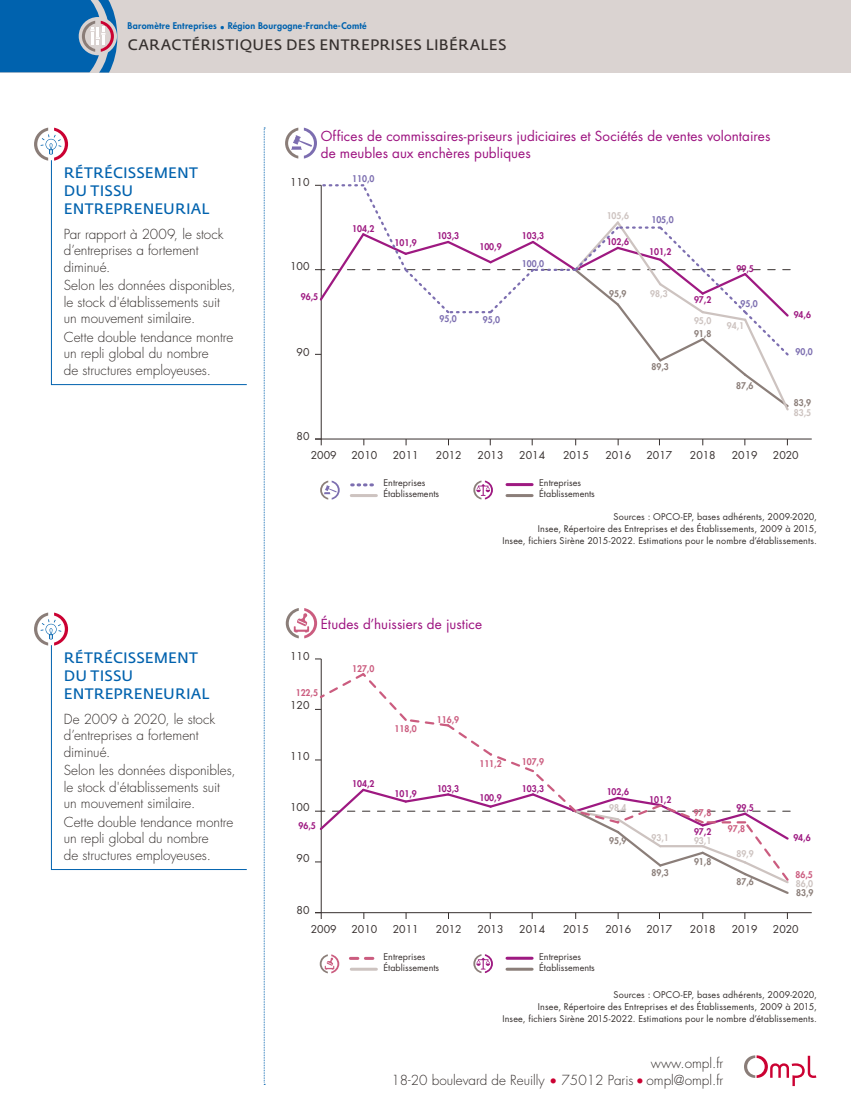
<style>
.page{position:relative;width:851px;height:1106px;background:#fff}
.page>*{position:absolute;margin:0;border:0;box-sizing:border-box;transform-origin:0 0}
.t1{font:15px/18px "Fedra Sans Std";letter-spacing:.01em;color:#0062ae}
.t2{font:15px "Fedra Sans Std";letter-spacing:.025em;color:#352f2d}
.t3{font:300 13.5px/16.5px "Futura Std";color:#352f2d}
.t4{font:13.5px/16.5px "Futura Std";letter-spacing:.005em;color:#9d1380}
.t5{font:10.5px "Futura Std";color:#37302f}
.t6{font:9px/12px "Futura Std";letter-spacing:.02em;color:#352f2d;text-align:right}
.t7{font:800 9px "Futura Std";color:#9e1981;scale:.95 1}
.t8{font:9px/10.9px "Futura Std";color:#37302f}
.t9{font:800 9px "Futura Std";letter-spacing:.025em;color:#0062ae}
.t10{font:800 9px "Futura Std";color:#cb5c7f;scale:.95 1}
.t11{font:800 9px "Futura Std";color:#cdc3c0;scale:.95 1}
.t12{font:800 9px "Futura Std";color:#8b7e79;scale:.95 1}
.t13{font:800 9px "Futura Std";color:#7c6eb0;scale:.95 1}
.s1{color:#cb0132}
</style>
<div class="page">
<div style="left:0;top:0;width:850px;height:72px;background:#dad3d1"></div>
<svg style="left:264px;top:128px;width:1px;height:957px"></svg>
<svg style="left:34px;top:128px;width:34px;height:33px"></svg>
<svg style="left:34px;top:612px;width:34px;height:33px"></svg>
<svg style="left:51px;top:159px;width:196px;height:226px"></svg>
<svg style="left:51px;top:644px;width:196px;height:226px"></svg>
<svg style="left:744px;top:1055px;width:72px;height:31px"></svg>
<svg style="left:0;top:0;width:117px;height:73px;background:#2a75b2"></svg>
<svg style="left:285px;top:128px;width:32px;height:31px"></svg>
<hr style="left:351px;top:494px;width:25px;height:3px;background:#cdc3c0">
<hr style="left:507px;top:483px;width:25px;height:3px;background:#9e1981">
<hr style="left:507px;top:494px;width:25px;height:3px;background:#8b7e79">
<svg style="left:473px;top:480px;width:20px;height:19px"></svg>
<svg style="left:351px;top:483px;width:23px;height:3px"></svg>
<svg style="left:320px;top:480px;width:19px;height:19px"></svg>
<hr style="left:315px;top:439px;width:496px;height:1px;background:#37302f">
<hr style="left:321px;top:185px;width:1px;height:254px;background:#37302f">
<svg style="left:315px;top:439px;width:7px;height:6px"></svg>
<svg style="left:315px;top:184px;width:475px;height:228px"></svg>
<svg style="left:286px;top:608px;width:31px;height:30px"></svg>
<hr style="left:351px;top:967px;width:25px;height:3px;background:#cdc3c0">
<hr style="left:507px;top:956px;width:25px;height:3px;background:#9e1981">
<hr style="left:507px;top:967px;width:25px;height:3px;background:#8b7e79">
<svg style="left:473px;top:954px;width:20px;height:19px"></svg>
<svg style="left:350px;top:956px;width:25px;height:3px"></svg>
<svg style="left:320px;top:954px;width:19px;height:19px"></svg>
<hr style="left:315px;top:912px;width:496px;height:1px;background:#37302f">
<hr style="left:321px;top:659px;width:1px;height:253px;background:#37302f">
<svg style="left:315px;top:913px;width:7px;height:6px"></svg>
<svg style="left:315px;top:671px;width:475px;height:224px"></svg>
<p class="t9" style="left:128px;top:20px;width:240px">Baromètre Entreprises • Région Bourgogne-Franche-Comté</p>
<p class="t2" style="left:128px;top:35px;width:380px">CARACTÉRISTIQUES DES ENTREPRISES LIBÉRALES</p>
<p class="t1" style="left:64px;top:163px;width:147px">RÉTRÉCISSEMENT<br>DU TISSU<br>ENTREPRENEURIAL</p>
<p class="t3" style="left:64px;top:226px;width:161px">Par rapport à 2009, le stock d’entreprises a fortement diminué.</p>
<p class="t3" style="left:64px;top:277px;width:173px">Selon les données disponibles, le stock d'établissements suit un mouvement similaire.</p>
<p class="t3" style="left:64px;top:329px;width:171px">Cette double tendance montre un repli global du nombre<br>de structures employeuses.</p>
<p class="t1" style="left:64px;top:648px;width:147px">RÉTRÉCISSEMENT<br>DU TISSU<br>ENTREPRENEURIAL</p>
<p class="t3" style="left:64px;top:710px;width:153px">De 2009 à 2020, le stock d’entreprises a fortement diminué.</p>
<p class="t3" style="left:64px;top:762px;width:173px">Selon les données disponibles, le stock d'établissements suit un mouvement similaire.</p>
<p class="t3" style="left:64px;top:814px;width:171px">Cette double tendance montre un repli global du nombre<br>de structures employeuses.</p>
<p class="t5" style="left:290px;top:175px;width:21px">110</p>
<p class="t5" style="left:290px;top:259px;width:21px">100</p>
<p class="t4" style="left:321px;top:128px;width:451px">Offices de commissaires-priseurs judiciaires et Sociétés de ventes volontaires de meubles aux enchères publiques</p>
<p class="t13" style="left:352px;top:173px;width:25px">110,0</p>
<p class="t7" style="left:352px;top:223px;width:25px">104,2</p>
<p class="t7" style="left:394px;top:237px;width:25px">101,9</p>
<p class="t7" style="left:437px;top:230px;width:25px">103,3</p>
<p class="t7" style="left:479px;top:241px;width:25px">100,9</p>
<p class="t7" style="left:521px;top:230px;width:25px">103,3</p>
<p class="t13" style="left:522px;top:258px;width:25px">100,0</p>
<p class="t11" style="left:606px;top:210px;width:25px">105,6</p>
<p class="t7" style="left:606px;top:236px;width:25px">102,6</p>
<p class="t13" style="left:651px;top:214px;width:25px">105,0</p>
<p class="t7" style="left:649px;top:246px;width:25px">101,2</p>
<p class="t7" style="left:736px;top:262px;width:20px">99,5</p>
<p class="t7" style="left:301px;top:291px;width:20px">96,5</p>
<p class="t5" style="left:296px;top:345px;width:14px">90</p>
<p class="t5" style="left:296px;top:430px;width:14px">80</p>
<p class="t13" style="left:439px;top:313px;width:20px">95,0</p>
<p class="t13" style="left:482px;top:313px;width:20px">95,0</p>
<p class="t12" style="left:609px;top:288px;width:20px">95,9</p>
<p class="t11" style="left:650px;top:288px;width:20px">98,3</p>
<p class="t12" style="left:651px;top:361px;width:20px">89,3</p>
<p class="t7" style="left:694px;top:294px;width:20px">97,2</p>
<p class="t11" style="left:694px;top:315px;width:20px">95,0</p>
<p class="t12" style="left:694px;top:328px;width:20px">91,8</p>
<p class="t13" style="left:740px;top:298px;width:20px">95,0</p>
<p class="t11" style="left:726px;top:319px;width:20px">94,1</p>
<p class="t12" style="left:736px;top:380px;width:20px">87,6</p>
<p class="t7" style="left:793px;top:309px;width:20px">94,6</p>
<p class="t13" style="left:795px;top:346px;width:20px">90,0</p>
<p class="t12" style="left:793px;top:397px;width:20px">83,9</p>
<p class="t11" style="left:793px;top:406px;width:20px">83,5</p>
<p class="t5" style="left:311px;top:448px;width:27px">2009</p>
<p class="t5" style="left:351px;top:448px;width:27px">2010</p>
<p class="t5" style="left:393px;top:448px;width:27px">2011</p>
<p class="t5" style="left:436px;top:448px;width:27px">2012</p>
<p class="t5" style="left:477px;top:448px;width:27px">2013</p>
<p class="t5" style="left:519px;top:448px;width:27px">2014</p>
<p class="t5" style="left:563px;top:448px;width:27px">2015</p>
<p class="t5" style="left:605px;top:448px;width:27px">2016</p>
<p class="t5" style="left:646px;top:448px;width:27px">2017</p>
<p class="t5" style="left:689px;top:448px;width:27px">2018</p>
<p class="t5" style="left:731px;top:448px;width:27px">2019</p>
<p class="t5" style="left:772px;top:448px;width:27px">2020</p>
<p class="t8" style="left:383px;top:477px;width:57px">Entreprises<br>Établissements</p>
<p class="t8" style="left:539px;top:477px;width:57px">Entreprises<br>Établissements</p>
<p class="t6" style="left:502px;top:511px;width:316px">Sources : OPCO-EP, bases adhérents, 2009-2020,<br>Insee, Répertoire des Entreprises et des Établissements, 2009 à 2015,<br>Insee, fichiers Sirène 2015-2022. Estimations pour le nombre d’établissements.</p>
<p class="t5" style="left:290px;top:649px;width:21px">110</p>
<p class="t4" style="left:321px;top:616px;width:163px">Études d’huissiers de justice</p>
<p class="t10" style="left:352px;top:662px;width:25px">127,0</p>
<p class="t10" style="left:296px;top:687px;width:25px">122,5</p>
<p class="t5" style="left:290px;top:699px;width:21px">120</p>
<p class="t10" style="left:394px;top:722px;width:25px">118,0</p>
<p class="t10" style="left:437px;top:714px;width:25px">116,9</p>
<p class="t5" style="left:290px;top:749px;width:21px">110</p>
<p class="t10" style="left:479px;top:758px;width:25px">111,2</p>
<p class="t10" style="left:521px;top:755px;width:25px">107,9</p>
<p class="t5" style="left:290px;top:800px;width:21px">100</p>
<p class="t7" style="left:352px;top:778px;width:25px">104,2</p>
<p class="t7" style="left:394px;top:788px;width:25px">101,9</p>
<p class="t7" style="left:437px;top:783px;width:25px">103,3</p>
<p class="t7" style="left:479px;top:792px;width:25px">100,9</p>
<p class="t7" style="left:521px;top:783px;width:25px">103,3</p>
<p class="t7" style="left:606px;top:786px;width:25px">102,6</p>
<p class="t11" style="left:609px;top:802px;width:20px">98,4</p>
<p class="t7" style="left:649px;top:793px;width:25px">101,2</p>
<p class="t10" style="left:694px;top:807px;width:20px">97,8</p>
<p class="t7" style="left:736px;top:802px;width:20px">99,5</p>
<p class="t7" style="left:298px;top:820px;width:20px">96,5</p>
<p class="t12" style="left:609px;top:835px;width:20px">95,9</p>
<p class="t7" style="left:694px;top:825px;width:20px">97,2</p>
<p class="t11" style="left:651px;top:831px;width:20px">93,1</p>
<p class="t11" style="left:694px;top:834px;width:20px">93,1</p>
<p class="t10" style="left:727px;top:823px;width:20px">97,8</p>
<p class="t7" style="left:793px;top:832px;width:20px">94,6</p>
<p class="t5" style="left:296px;top:851px;width:14px">90</p>
<p class="t12" style="left:694px;top:855px;width:20px">91,8</p>
<p class="t11" style="left:736px;top:847px;width:20px">89,9</p>
<p class="t12" style="left:651px;top:867px;width:20px">89,3</p>
<p class="t12" style="left:736px;top:876px;width:20px">87,6</p>
<p class="t10" style="left:795px;top:869px;width:20px">86,5</p>
<p class="t11" style="left:795px;top:878px;width:20px">86,0</p>
<p class="t12" style="left:796px;top:886px;width:20px">83,9</p>
<p class="t5" style="left:296px;top:903px;width:14px">80</p>
<p class="t5" style="left:311px;top:922px;width:27px">2009</p>
<p class="t5" style="left:351px;top:922px;width:27px">2010</p>
<p class="t5" style="left:393px;top:922px;width:27px">2011</p>
<p class="t5" style="left:436px;top:922px;width:27px">2012</p>
<p class="t5" style="left:477px;top:922px;width:27px">2013</p>
<p class="t5" style="left:519px;top:922px;width:27px">2014</p>
<p class="t5" style="left:563px;top:922px;width:27px">2015</p>
<p class="t5" style="left:605px;top:922px;width:27px">2016</p>
<p class="t5" style="left:646px;top:922px;width:27px">2017</p>
<p class="t5" style="left:689px;top:922px;width:27px">2018</p>
<p class="t5" style="left:731px;top:922px;width:27px">2019</p>
<p class="t5" style="left:772px;top:922px;width:27px">2020</p>
<p class="t8" style="left:383px;top:951px;width:57px">Entreprises<br>Établissements</p>
<p class="t8" style="left:539px;top:951px;width:57px">Entreprises<br>Établissements</p>
<p class="t6" style="left:502px;top:989px;width:316px">Sources : OPCO-EP, bases adhérents, 2009-2020,<br>Insee, Répertoire des Entreprises et des Établissements, 2009 à 2015,<br>Insee, fichiers Sirène 2015-2022. Estimations pour le nombre d’établissements.</p>
<p class="t3" style="left:391px;top:1055px;width:333px;text-align:right">www.ompl.fr<br>18-20 boulevard de Reuilly <span class="s1">•</span> 75012 Paris <span class="s1">•</span> ompl@ompl.fr</p>
</div>
